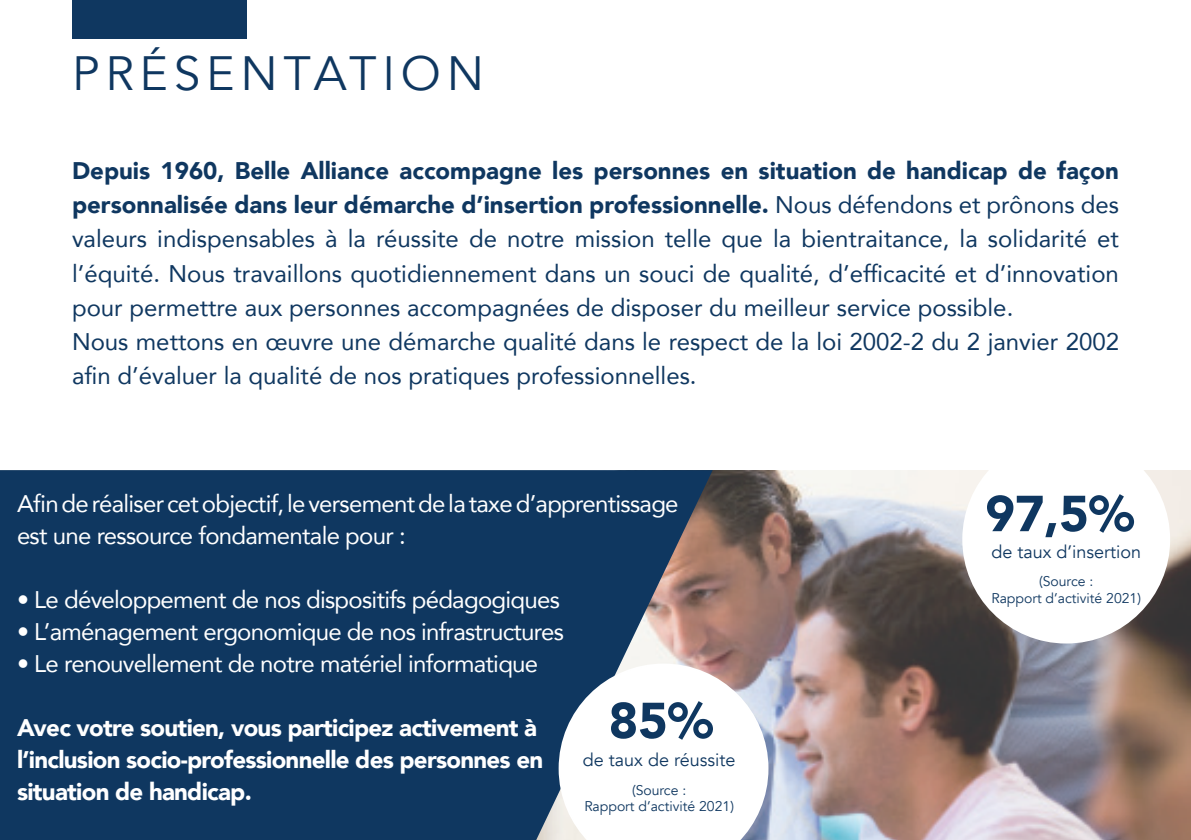
<style>
.page{position:relative;width:1191px;height:840px;background:#fff}
.page>*{position:absolute;margin:0;border:0;box-sizing:border-box;transform-origin:0 0}
.t1{font:900 50px "Avenir";color:#0f3760}
.t2{font:48px "Avenir";letter-spacing:.12em;color:#0f3760}
.t3{font:24px/34px "Avenir";color:#0f3760;text-align:justify}
.t4{font:24px/32px "Avenir";letter-spacing:-.03em;color:#fff}
.t5{font:900 24px "Avenir";letter-spacing:-.03em;color:#fff}
.t6{font:18px "Avenir";color:#0f3760}
.t7{font:14px "Avenir";color:#0f3760}
.s1{font-weight:900}
</style>
<div class="page">
<img style="left:712px;top:470px;width:479px;height:369px">
<div style="left:0;top:470px;width:712px;height:369px;background:#0f3760"></div>
<div style="left:962px;top:435px;width:208px;height:208px;background:#fff;border-radius:50%"></div>
<svg style="left:558px;top:663px;width:210px;height:176px"></svg>
<div style="left:72px;top:0;width:174px;height:38px;background:#0f3760"></div>
<p class="t2" style="left:72px;top:45px;width:413px">PRÉSENTATION</p>
<p class="t3" style="left:72px;top:153px;width:1048px"><span class="s1">Depuis 1960, Belle Alliance accompagne les personnes en situation de handicap de façon personnalisée dans leur démarche d’insertion professionnelle.</span> Nous défendons et prônons des valeurs indispensables à la réussite de notre mission telle que la bientraitance, la solidarité et l’équité. Nous travaillons quotidiennement dans un souci de qualité, d’efficacité et d’innovation pour permettre aux personnes accompagnées de disposer du meilleur service possible.</p>
<p class="t3" style="left:72px;top:323px;width:1048px">Nous mettons en œuvre une démarche qualité dans le respect de la loi 2002-2 du 2 janvier 2002 afin d’évaluer la qualité de nos pratiques professionnelles.</p>
<p class="t4" style="left:17px;top:487px;width:663px">Afin de réaliser cet objectif, le versement de la taxe d’apprentissage est une ressource fondamentale pour :</p>
<p class="t4" style="left:17px;top:583px;width:544px">• Le développement de nos dispositifs pédagogiques</p>
<p class="t4" style="left:17px;top:615px;width:548px">• L’aménagement ergonomique de nos infrastructures</p>
<p class="t4" style="left:17px;top:647px;width:523px">• Le renouvellement de notre matériel informatique</p>
<p class="t5" style="left:17px;top:707px;width:521px">Avec votre soutien, vous participez activement à</p>
<p class="t5" style="left:17px;top:739px;width:528px">l’inclusion socio-professionnelle des personnes en</p>
<p class="t5" style="left:17px;top:771px;width:236px">situation de handicap.</p>
<p class="t1" style="left:608px;top:677px;width:106px">85%</p>
<p class="t6" style="left:583px;top:748px;width:154px">de taux de réussite</p>
<p class="t7" style="left:632px;top:781px;width:56px">(Source :</p>
<p class="t7" style="left:584px;top:797px;width:151px">Rapport d’activité 2021)</p>
<p class="t1" style="left:985px;top:470px;width:150px">97,5%</p>
<p class="t6" style="left:991px;top:540px;width:151px">de taux d’insertion</p>
<p class="t7" style="left:1039px;top:573px;width:56px">(Source :</p>
<p class="t7" style="left:991px;top:589px;width:151px">Rapport d’activité 2021)</p>
</div>
